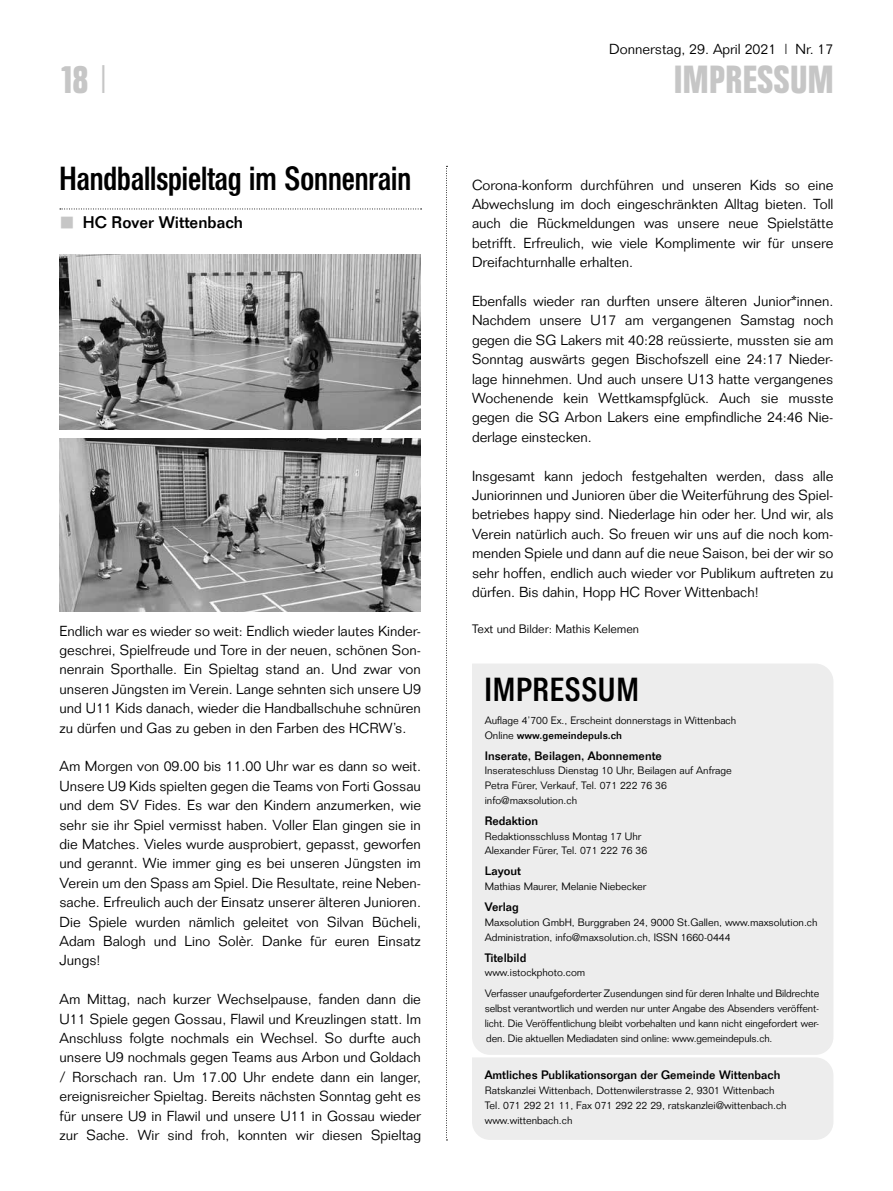
<style>
.page{position:relative;width:893px;height:1191px;background:#fff}
.page>*{position:absolute;margin:0;border:0;box-sizing:border-box;transform-origin:0 0}
.t1{font:700 39px "Folio Condensed BQ";letter-spacing:.02em;color:#c6c6c6}
.t2{font:500 33px "Folio Condensed BQ";color:#000}
.t3{font:500 33px "Folio Condensed BQ";letter-spacing:.035em;color:#000}
.t4{font:500 16.5px "Folio";color:#000}
.t5{font:300 14.25px/19.4px "Folio";color:#000;text-align:justify}
.t6{font:500 12px "Folio";color:#000}
.t7{font:300 12px "Folio";color:#000}
.t8{font:300 10.5px/14.7px "Folio";color:#000}
.s1{font-family:"Folio";font-weight:300}
.s2{font-weight:500}
</style>
<div class="page">
<svg style="left:446px;top:166px;width:1px;height:974px"></svg>
<div style="left:472px;top:664px;width:361px;height:390px;background:#ededed"></div>
<div style="left:472px;top:1057px;width:361px;height:82px;background:#ededed"></div>
<svg style="left:60px;top:209px;width:362px;height:1px"></svg>
<img style="left:60px;top:438px;width:361px;height:174px">
<img style="left:60px;top:255px;width:361px;height:175px">
<h1 class="t1" style="left:60px;top:58px;width:50px">18 <span class="s1">|</span></h1>
<h2 class="t2" style="left:60px;top:160px;width:353px">Handballspieltag im Sonnenrain</h2>
<p class="t4" style="left:83px;top:213px;width:162px">HC Rover Wittenbach</p>
<p class="t5" style="left:60px;top:621px;width:363px">Endlich war es wieder so weit: Endlich wieder lautes Kinder&shy;geschrei, Spielfreude und Tore in der neuen, schönen Son&shy;nenrain Sporthalle. Ein Spieltag stand an. Und zwar von unseren Jüngsten im Verein. Lange sehnten sich unsere U9 und U11 Kids danach, wieder die Handballschuhe schnüren zu dürfen und Gas zu geben in den Farben des HCRW’s.</p>
<p class="t5" style="left:60px;top:757px;width:363px">Am Morgen von 09.00 bis 11.00 Uhr war es dann so weit.<br>Unsere U9 Kids spielten gegen die Teams von Forti Gossau und dem SV Fides. Es war den Kindern anzumerken, wie sehr sie ihr Spiel vermisst haben. Voller Elan gingen sie in die Matches. Vieles wurde ausprobiert, gepasst, geworfen und gerannt. Wie immer ging es bei unseren Jüngsten im Verein um den Spass am Spiel. Die Resultate, reine Neben&shy;sache. Erfreulich auch der Einsatz unserer älteren Junioren.<br>Die Spiele wurden nämlich geleitet von Silvan Bücheli, Adam Balogh und Lino Solèr. Danke für euren Einsatz Jungs!</p>
<p class="t5" style="left:60px;top:989px;width:363px">Am Mittag, nach kurzer Wechselpause, fanden dann die U11 Spiele gegen Gossau, Flawil und Kreuzlingen statt. Im Anschluss folgte nochmals ein Wechsel. So durfte auch unsere U9 nochmals gegen Teams aus Arbon und Goldach / Rorschach ran. Um 17.00 Uhr endete dann ein langer, ereignisreicher Spieltag. Bereits nächsten Sonntag geht es für unsere U9 in Flawil und unsere U11 in Gossau wieder zur Sache. Wir sind froh, konnten wir diesen Spieltag</p>
<p class="t5" style="left:609px;top:39px;width:226px">Donnerstag, 29. April 2021 | Nr. 17</p>
<h1 class="t1" style="left:674px;top:58px;width:161px">IMPRESSUM</h1>
<p class="t5" style="left:472px;top:175px;width:363px">Corona-konform durchführen und unseren Kids so eine Abwechslung im doch eingeschränkten Alltag bieten. Toll auch die Rückmeldungen was unsere neue Spielstätte betrifft. Erfreulich, wie viele Komplimente wir für unsere Dreifachturnhalle erhalten.</p>
<p class="t5" style="left:472px;top:291px;width:363px">Ebenfalls wieder ran durften unsere älteren Junior*innen.<br>Nachdem unsere U17 am vergangenen Samstag noch gegen die SG Lakers mit 40:28 reüssierte, mussten sie am Sonntag auswärts gegen Bischofszell eine 24:17 Nieder&shy;lage hinnehmen. Und auch unsere U13 hatte vergangenes Wochenende kein Wettkamspfglück. Auch sie musste gegen die SG Arbon Lakers eine empfindliche 24:46 Nie&shy;derlage einstecken.</p>
<p class="t5" style="left:472px;top:466px;width:363px">Insgesamt kann jedoch festgehalten werden, dass alle Juniorinnen und Junioren über die Weiterführung des Spiel&shy;betriebes happy sind. Niederlage hin oder her. Und wir, als Verein natürlich auch. So freuen wir uns auf die noch kom&shy;menden Spiele und dann auf die neue Saison, bei der wir so sehr hoffen, endlich auch wieder vor Publikum auftreten zu dürfen. Bis dahin, Hopp HC Rover Wittenbach!</p>
<p class="t7" style="left:472px;top:621px;width:169px">Text und Bilder: Mathis Kelemen</p>
<h2 class="t3" style="left:485px;top:671px;width:156px">IMPRESSUM</h2>
<p class="t8" style="left:485px;top:713px;width:253px">Auflage 4’700 Ex., Erscheint donnerstags in Wittenbach<br>Online <span class="s2">www.gemeindepuls.ch</span></p>
<p class="t6" style="left:485px;top:748px;width:179px">Inserate, Beilagen, Abonnemente</p>
<p class="t8" style="left:485px;top:763px;width:249px">Inserateschluss Dienstag 10 Uhr, Beilagen auf Anfrage<br>Petra Fürer, Verkauf, Tel. 071 222 76 36 info@maxsolution.ch</p>
<p class="t6" style="left:485px;top:813px;width:55px">Redaktion</p>
<p class="t8" style="left:485px;top:828px;width:164px">Redaktionsschluss Montag 17 Uhr<br>Alexander Fürer, Tel. 071 222 76 36</p>
<p class="t6" style="left:485px;top:864px;width:38px">Layout</p>
<p class="t8" style="left:485px;top:879px;width:163px">Mathias Maurer, Melanie Niebecker</p>
<p class="t6" style="left:485px;top:899px;width:36px">Verlag</p>
<p class="t8" style="left:485px;top:915px;width:334px">Maxsolution GmbH, Burggraben 24, 9000 St.Gallen, www.maxsolution.ch<br>Administration, info@maxsolution.ch, ISSN 1660-0444</p>
<p class="t6" style="left:485px;top:950px;width:43px">Titelbild</p>
<p class="t8" style="left:485px;top:962px;width:336px;line-height:21.1px">www.istockphoto.com<br>Verfasser unaufgeforderter Zusendungen sind für deren Inhalte und Bildrechte</p>
<p class="t8" style="left:485px;top:1001px;width:336px;text-align:justify">selbst verantwortlich und werden nur unter Angabe des Absenders veröffent&shy;licht. Die Veröffentlichung bleibt vorbehalten und kann nicht eingefordert wer&shy;den. Die aktuellen Mediadaten sind online: www.gemeindepuls.ch.</p>
<p class="t6" style="left:485px;top:1068px;width:297px">Amtliches Publikationsorgan der Gemeinde Wittenbach</p>
<p class="t8" style="left:485px;top:1083px;width:303px">Ratskanzlei Wittenbach, Dottenwilerstrasse 2, 9301 Wittenbach<br>Tel. 071 292 21 11, Fax 071 292 22 29, ratskanzlei@wittenbach.ch www.wittenbach.ch</p>
</div>
